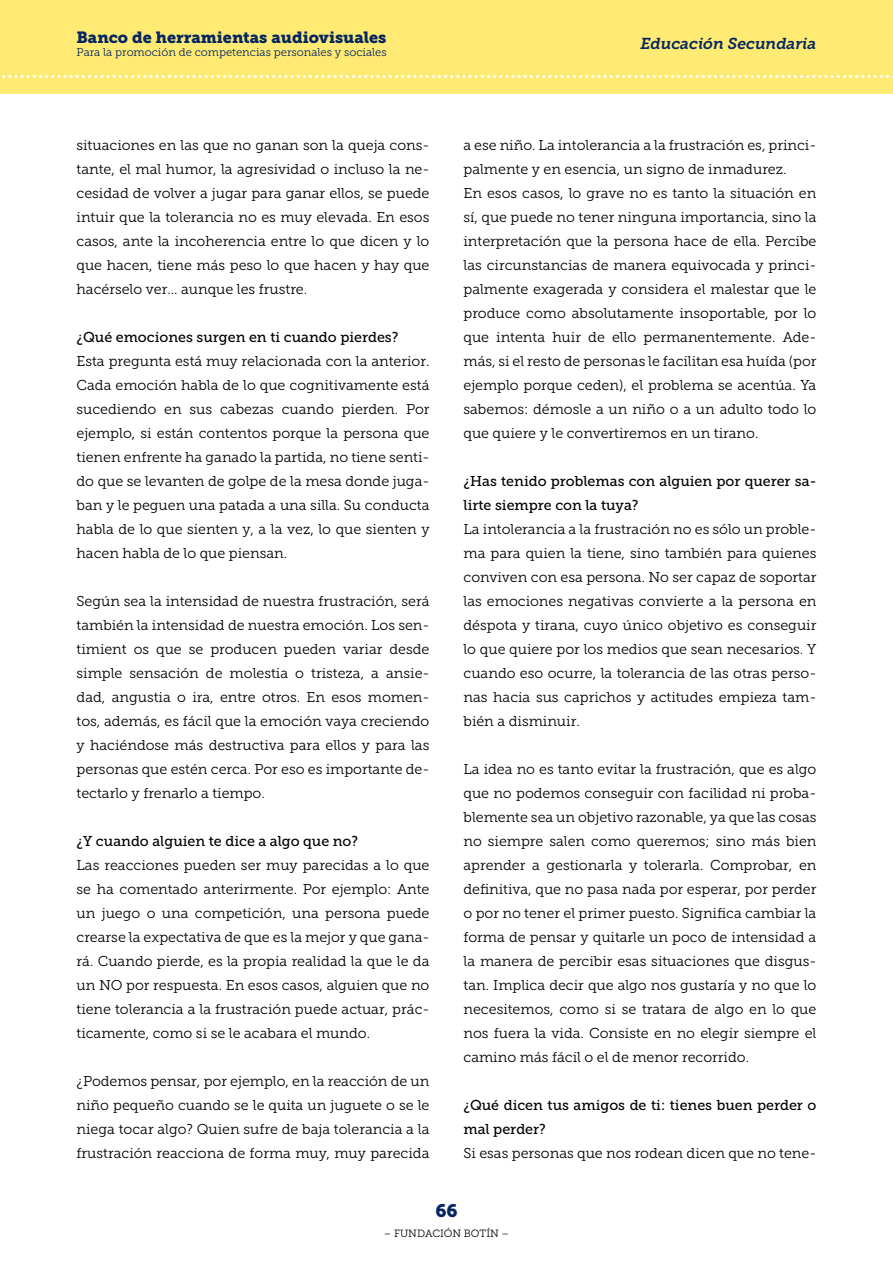
<style>
.page{position:relative;width:893px;height:1263px;background:#fff}
.page>*{position:absolute;margin:0;border:0;box-sizing:border-box;transform-origin:0 0}
.t1{font:18px "Museo Slab 900";color:#052661}
.t2{font:16.2px "Museo Slab 900";color:#052661}
.t3{font:italic 15.75px "Museo Slab 700";color:#052661}
.t4{font:14.25px/24px "Museo Slab 300";color:#000;text-align:justify}
.t5{font:14.25px/24px "Museo Slab 500";color:#000}
.t6{font:11.25px "Museo Slab 300";color:#052661}
.t7{font:10.5px "Museo Slab 300";color:#000}
</style>
<div class="page">
<div style="left:0;top:0;width:893px;height:94px;background:#ffeb73"></div>
<svg style="left:2px;top:75px;width:891px;height:3px"></svg>
<p class="t2" style="left:77px;top:28px;width:311px">Banco de herramientas audiovisuales</p>
<p class="t6" style="left:77px;top:46px;width:312px">Para la promoción de competencias personales y sociales</p>
<p class="t4" style="left:77px;top:133px;width:354px">situaciones en las que no ganan son la queja cons&shy;tante, el mal humor, la agresividad o incluso la ne&shy;cesidad de volver a jugar para ganar ellos, se puede intuir que la tolerancia no es muy elevada. En esos casos, ante la incoherencia entre lo que dicen y lo que hacen, tiene más peso lo que hacen y hay que hacérselo ver… aunque les frustre.</p>
<p class="t5" style="left:77px;top:325px;width:323px">¿Qué emociones surgen en ti cuando pierdes?</p>
<p class="t4" style="left:77px;top:349px;width:354px">Esta pregunta está muy relacionada con la anterior.<br>Cada emoción habla de lo que cognitivamente está sucediendo en sus cabezas cuando pierden. Por ejemplo, si están contentos porque la persona que tienen enfrente ha ganado la partida, no tiene senti&shy;do que se levanten de golpe de la mesa donde juga&shy;ban y le peguen una patada a una silla. Su conducta habla de lo que sienten y, a la vez, lo que sienten y hacen habla de lo que piensan.</p>
<p class="t4" style="left:77px;top:589px;width:354px">Según sea la intensidad de nuestra frustración, será también la intensidad de nuestra emoción. Los sen&shy;timient os que se producen pueden variar desde simple sensación de molestia o tristeza, a ansie&shy;dad, angustia o ira, entre otros. En esos momen&shy;tos, además, es fácil que la emoción vaya creciendo y haciéndose más destructiva para ellos y para las personas que estén cerca. Por eso es importante de&shy;tectarlo y frenarlo a tiempo.</p>
<p class="t5" style="left:77px;top:829px;width:283px">¿Y cuando alguien te dice a algo que no?</p>
<p class="t4" style="left:77px;top:853px;width:354px">Las reacciones pueden ser muy parecidas a lo que se ha comentado anterirmente. Por ejemplo: Ante un juego o una competición, una persona puede crearse la expectativa de que es la mejor y que gana&shy;rá. Cuando pierde, es la propia realidad la que le da un NO por respuesta. En esos casos, alguien que no tiene tolerancia a la frustración puede actuar, prác&shy;ticamente, como si se le acabara el mundo.</p>
<p class="t4" style="left:77px;top:1069px;width:354px">¿Podemos pensar, por ejemplo, en la reacción de un niño pequeño cuando se le quita un juguete o se le niega tocar algo? Quien sufre de baja tolerancia a la frustración reacciona de forma muy, muy parecida</p>
<p class="t3" style="left:640px;top:34px;width:177px">Educación Secundaria</p>
<p class="t4" style="left:463px;top:133px;width:354px">a ese niño. La intolerancia a la frustración es, princi&shy;palmente y en esencia, un signo de inmadurez.</p>
<p class="t4" style="left:463px;top:181px;width:354px">En esos casos, lo grave no es tanto la situación en sí, que puede no tener ninguna importancia, sino la interpretación que la persona hace de ella. Percibe las circunstancias de manera equivocada y princi&shy;palmente exagerada y considera el malestar que le produce como absolutamente insoportable, por lo que intenta huir de ello permanentemente. Ade&shy;más, si el resto de personas le facilitan esa huída (por ejemplo porque ceden), el problema se acentúa. Ya sabemos: démosle a un niño o a un adulto todo lo que quiere y le convertiremos en un tirano.</p>
<p class="t5" style="left:463px;top:469px;width:354px">¿Has tenido problemas con alguien por querer sa&shy;lirte siempre con la tuya?</p>
<p class="t4" style="left:463px;top:517px;width:354px">La intolerancia a la frustración no es sólo un proble&shy;ma para quien la tiene, sino también para quienes conviven con esa persona. No ser capaz de soportar las emociones negativas convierte a la persona en déspota y tirana, cuyo único objetivo es conseguir lo que quiere por los medios que sean necesarios. Y cuando eso ocurre, la tolerancia de las otras perso&shy;nas hacia sus caprichos y actitudes empieza tam&shy;bién a disminuir.</p>
<p class="t4" style="left:463px;top:757px;width:354px">La idea no es tanto evitar la frustración, que es algo que no podemos conseguir con facilidad ni proba&shy;blemente sea un objetivo razonable, ya que las cosas no siempre salen como queremos; sino más bien aprender a gestionarla y tolerarla. Comprobar, en definitiva, que no pasa nada por esperar, por perder o por no tener el primer puesto. Significa cambiar la forma de pensar y quitarle un poco de intensidad a la manera de percibir esas situaciones que disgus&shy;tan. Implica decir que algo nos gustaría y no que lo necesitemos, como si se tratara de algo en lo que nos fuera la vida. Consiste en no elegir siempre el camino más fácil o el de menor recorrido.</p>
<p class="t5" style="left:463px;top:1093px;width:354px">¿Qué dicen tus amigos de ti: tienes buen perder o mal perder?</p>
<p class="t4" style="left:463px;top:1141px;width:354px">Si esas personas que nos rodean dicen que no tene-</p>
<p class="t1" style="left:435px;top:1201px;width:24px">66</p>
<p class="t7" style="left:384px;top:1227px;width:127px">– FUNDACIÓN BOTÍN –</p>
</div>
